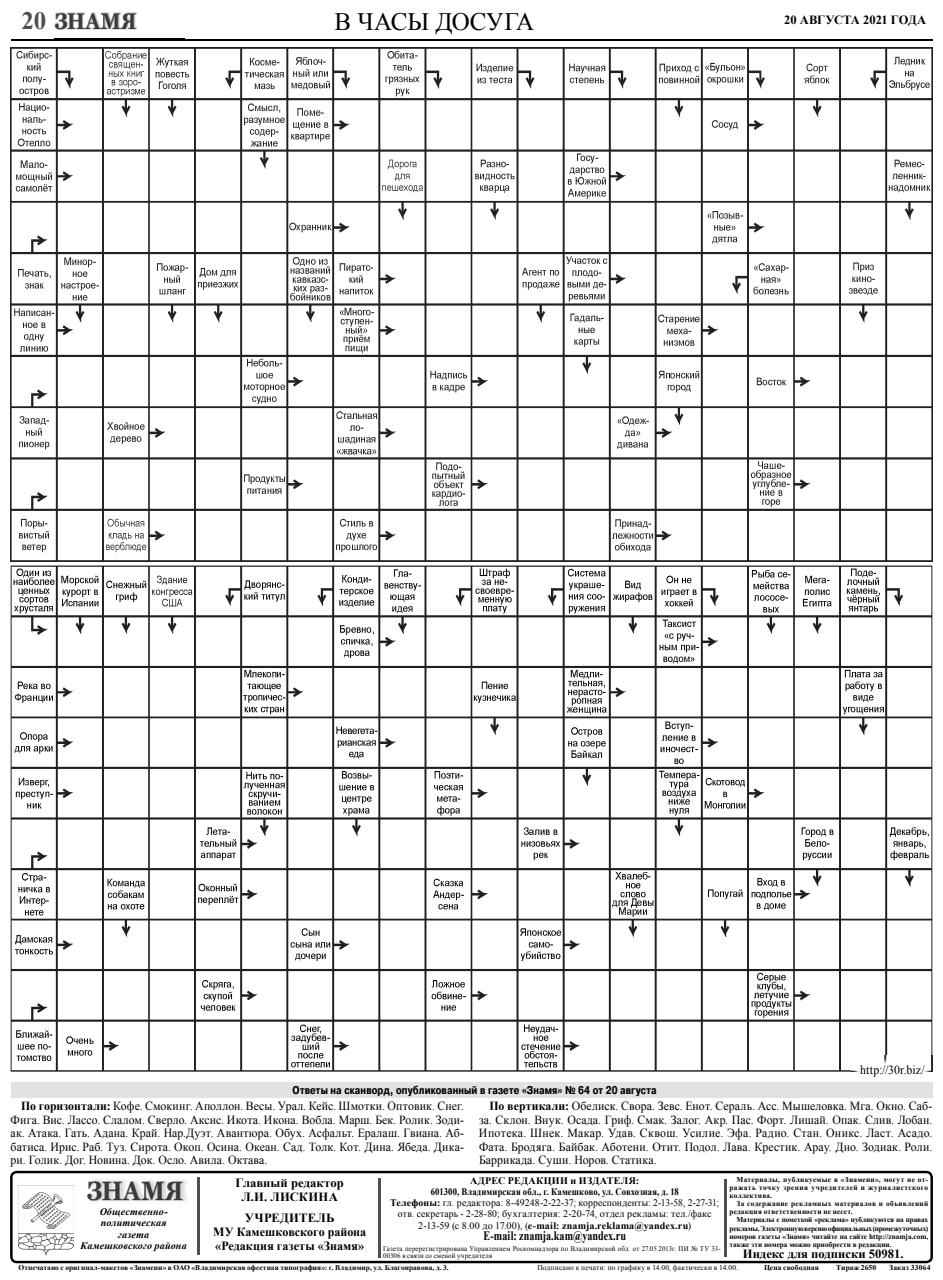
<style>
.page{position:relative;width:943px;height:1280px;background:#fff}
.page>*{position:absolute;margin:0;border:0;box-sizing:border-box;transform-origin:0 0}
.t1{font:700 26.5px "Georgia";letter-spacing:.025em;color:#393939;scale:.86 1}
.t2{font:25px "Times New Roman";letter-spacing:-.005em;color:#000}
.t3{font:700 22.5px "Georgia";letter-spacing:.025em;color:#393939;scale:.86 1}
.t4{font:700 13px "Times New Roman";color:#000;scale:.78 1}
.t5{font:700 12.5px/13.8px "Times New Roman";color:#000;text-align:center}
.t6{font:12.38px/13.5px "Times New Roman";letter-spacing:.01em;color:#000;text-align:justify;scale:.95 1}
.t7{font:700 11.25px "Pragmatica Cond C";letter-spacing:.015em;color:#000}
.t8{font:10px/11.2px "Times New Roman";letter-spacing:.015em;color:#000;text-align:center}
.t9{font:italic 700 10px/11.2px "Times New Roman";letter-spacing:.01em;color:#000;text-align:center}
.t10{font:700 7.5px/8.1px "Times New Roman";letter-spacing:.025em;color:#000;text-align:justify}
.t11{font:700 7.5px "Times New Roman";color:#000}
.t12{font:700 7.38px "Times New Roman";letter-spacing:.005em;color:#000}
.t13{font:7.38px "Times New Roman";letter-spacing:.025em;color:#000}
.t14{font:7.12px/7.4px "Times New Roman";letter-spacing:.025em;color:#000;scale:.96 1}
.s1{font-family:"Times New Roman";font-size:25px;color:#4f4f4f}
.s2{color:#b9b9b9}
.s3{font-weight:700}
</style>
<div class="page">
<hr style="left:11px;top:39px;width:921px;height:1px;background:#000">
<img style="left:55px;top:12px;width:130px;height:36px">
<img style="left:55px;top:39px;width:130px;height:1px">
<div style="left:9px;top:1229px;width:926px;height:34px;background:linear-gradient(to bottom,#fff,#fff)"></div>
<svg style="left:10px;top:1170px;width:922px;height:92px"></svg>
<hr style="left:197px;top:1177px;width:3px;height:77px;background:#4f4f4f">
<hr style="left:378px;top:1178px;width:2px;height:79px;background:#4f4f4f">
<hr style="left:724px;top:1178px;width:3px;height:78px;background:#4f4f4f">
<img style="left:18px;top:1185px;width:56px;height:69px">
<img style="left:87px;top:1176px;width:161px;height:48px">
<img style="left:100px;top:1207px;width:68px;height:9px">
<img style="left:101px;top:1221px;width:66px;height:3px">
<img style="left:197px;top:1177px;width:3px;height:47px">
<div style="left:11px;top:1082px;width:921px;height:15px;background:#e2e2e2"></div>
<img style="left:11px;top:48px;width:921px;height:513px">
<img style="left:11px;top:565px;width:921px;height:506px">
<img style="left:851px;top:1055px;width:82px;height:43px">
<img style="left:851px;top:1082px;width:81px;height:15px">
<img style="left:851px;top:1055px;width:81px;height:16px">
<h3 class="t3" style="left:21px;top:8px;width:135px"><span class="s1">20</span> <span class="s2">З</span>НАМЯ</h3>
<p class="t5" style="left:784px;top:13px;width:143px">20 АВГУСТА 2021 ГОДА</p>
<h2 class="t2" style="left:334px;top:8px;width:201px">В ЧАСЫ ДОСУГА</h2>
<p class="t7" style="left:292px;top:1083px;width:365px">Ответы на сканворд, опубликованный в газете «Знамя» № 64 от 20 августа</p>
<p class="t6" style="left:860px;top:1062px;width:69px">http://30r.biz/</p>
<p class="t6" style="left:11px;top:1099px;width:478px;text-indent:11px"><span class="s3">По горизонтали:</span> Кофе. Смокинг. Аполлон. Весы. Урал. Кейс. Шмотки. Оптовик. Снег.<br>Фига. Вис. Лассо. Слалом. Сверло. Аксис. Икота. Икона. Вобла. Марш. Бек. Ролик. Зоди&shy;ак. Атака. Гать. Адана. Край. Нар.Дуэт. Авантюра. Обух. Асфальт. Ералаш. Гвиана. Аб&shy;батиса. Ирис. Раб. Туз. Сирота. Окоп. Осина. Океан. Сад. Толк. Кот. Дина. Ябеда. Дика&shy;ри. Голик. Дог. Новина. Док. Осло. Авила. Октава.</p>
<p class="t6" style="left:479px;top:1099px;width:478px;text-indent:11px"><span class="s3">По вертикали:</span> Обелиск. Свора. Зевс. Енот. Сераль. Асс. Мышеловка. Мга. Окно. Саб&shy;за. Склон. Внук. Осада. Гриф. Смак. Залог. Акр. Пас. Форт. Лишай. Опак. Слив. Лобан.<br>Ипотека. Шнек. Макар. Удав. Сквош. Усилие. Эфа. Радио. Стан. Оникс. Ласт. Асадо.<br>Фата. Бродяга. Байбак. Аботени. Отит. Подол. Лава. Крестик. Арау. Дно. Зодиак. Роли.<br>Баррикада. Суши. Норов. Статика.</p>
<p class="t10" style="left:729px;top:1174px;width:200px;text-indent:7px">Материалы, публикуемые в «Знамени», могут не от&shy;ражать точку зрения учредителей и журналистского коллектива.</p>
<p class="t10" style="left:729px;top:1199px;width:200px;text-indent:7px">За содержание рекламных материалов и объявлений редакция ответственности не несет.</p>
<p class="t10" style="left:729px;top:1215px;width:200px;text-indent:7px">Материалы с пометкой «реклама» публикуются на правах рекламы. Электроннуюверсиюофициальных (промежуточных) номеров газеты «Знамя» читайте на сайте http://znamja.com, также эти номера можно приобрести в редакции.</p>
<p class="t13" style="left:537px;top:1263px;width:202px">Подписано к печати: по графику в 14.00, фактически в 14.00.</p>
<p class="t8" style="left:390px;top:1174px;width:330px"><span class="s3">АДРЕС РЕДАКЦИИ и ИЗДАТЕЛЯ:<br>601300, Владимирская обл., г. Камешково, ул. Совхозная, д. 18<br>Телефоны:</span> гл. редактора: 8-49248-2-22-37; корреспонденты: 2-13-58, 2-27-31; отв. секретарь - 2-28-80; бухгалтерия: 2-20-74, отдел рекламы: тел./факс 2-13-59 (с 8.00 до 17.00), (<span class="s3">e-mail: znamja.reklama@yandex.ru</span>)</p>
<p class="t4" style="left:483px;top:1227px;width:184px">E-mail: znamja.kam@yandex.ru</p>
<p class="t5" style="left:235px;top:1176px;width:110px">Главный редактор<br>Л.И. ЛИСКИНА</p>
<p class="t5" style="left:213px;top:1211px;width:154px">УЧРЕДИТЕЛЬ<br>МУ Камешковского района «Редакция газеты «Знамя»</p>
<h1 class="t1" style="left:87px;top:1175px;width:113px"><span class="s2">З</span>НАМЯ</h1>
<p class="t9" style="left:100px;top:1205px;width:69px;text-align:left">Общественно&shy;политическая</p>
<p class="t9" style="left:81px;top:1228px;width:108px">газета<br>Камешковского района</p>
<p class="t14" style="left:383px;top:1244px;width:353px">Газета перерегистрирована Управлением Роскомнадзора по Владимирской обл. от 27.05.2013г. ПИ № ТУ 33-<br>00306 в связи со сменой учредителя</p>
<p class="t12" style="left:19px;top:1262px;width:431px">Отпечатано с оригинал-макетов «Знамени» в ОАО «Владимирская офсетная типография»: г. Владимир, ул. Благонравова, д. 3.</p>
<p class="t10" style="left:764px;top:1263px;width:56px">Цена свободная</p>
<p class="t11" style="left:836px;top:1263px;width:41px">Тираж 2650</p>
<p class="t5" style="left:742px;top:1246px;width:162px">Индекс для подписки 50981.</p>
<p class="t10" style="left:889px;top:1263px;width:43px">Заказ 33064</p>
</div>
